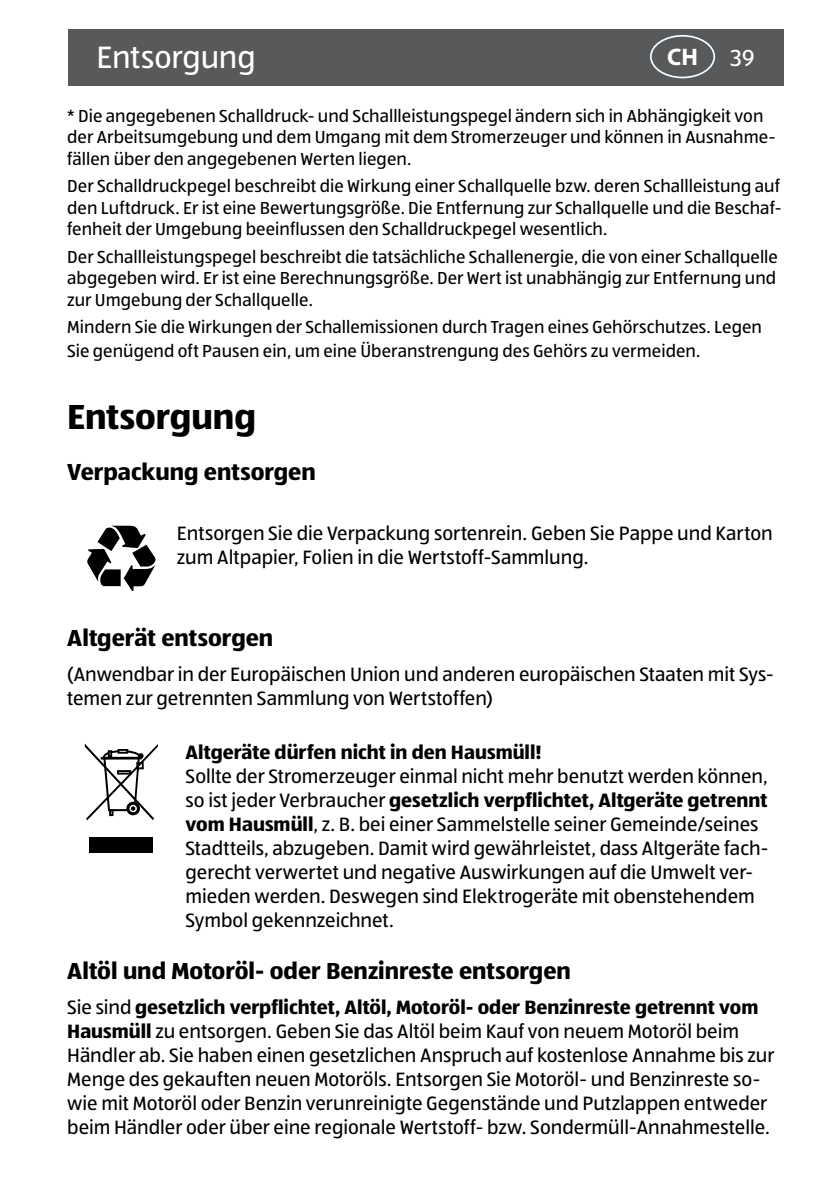
<style>
.page{position:relative;width:840px;height:1191px;background:#fff}
.page>*{position:absolute;margin:0;border:0;box-sizing:border-box;transform-origin:0 0}
.t1{font:700 36px "ALDISUEDOT";color:#000}
.t2{font:32px "ALDISUEDOT";letter-spacing:-.005em;color:#fff}
.t3{font:700 24px "ALDISUEDOT";color:#000}
.t4{font:700 24px "Myriad Pro";color:#fff}
.t5{font:24px "ALDISUEDOT";color:#fff}
.t6{font:20px/24px "ALDISUEDOT";color:#000}
.t7{font:700 20px "ALDISUEDOT";color:#000}
.t8{font:18px/21.6px "ALDISUEDOT";color:#000}
.s1{font-weight:700}
</style>
<div class="page">
<div style="left:68px;top:29px;width:714px;height:56px;background:#58595b"></div>
<div style="left:649px;top:35px;width:65px;height:43px;border:2px solid #fafdff;border-radius:50%"></div>
<svg style="left:87px;top:526px;width:68px;height:65px"></svg>
<svg style="left:85px;top:744px;width:73px;height:76px"></svg>
<div style="left:89px;top:837px;width:64px;height:16px;background:#000"></div>
<h2 class="t2" style="left:96px;top:36px;width:161px">Entsorgung</h2>
<p class="t4" style="left:666px;top:41px;width:32px">CH</p>
<p class="t5" style="left:730px;top:43px;width:26px">39</p>
<p class="t8" style="left:67px;top:104px;width:709px">* Die angegebenen Schalldruck- und Schallleistungspegel ändern sich in Abhängigkeit von der Arbeitsumgebung und dem Umgang mit dem Stromerzeuger und können in Ausnahme&shy;fällen über den angegebenen Werten liegen.</p>
<p class="t8" style="left:67px;top:175px;width:715px;text-align:justify">Der Schalldruckpegel beschreibt die Wirkung einer Schallquelle bzw. deren Schallleistung auf den Luftdruck. Er ist eine Bewertungsgröße. Die Entfernung zur Schallquelle und die Beschaf&shy;fenheit der Umgebung beeinflussen den Schalldruckpegel wesentlich.</p>
<p class="t8" style="left:67px;top:245px;width:712px;text-align:justify">Der Schallleistungspegel beschreibt die tatsächliche Schallenergie, die von einer Schallquelle abgegeben wird. Er ist eine Berechnungsgröße. Der Wert ist unabhängig zur Entfernung und zur Umgebung der Schallquelle.</p>
<p class="t8" style="left:67px;top:314px;width:696px;line-height:24px">Mindern Sie die Wirkungen der Schallemissionen durch Tragen eines Gehörschutzes. Legen<br>Sie genügend oft Pausen ein, um eine Überanstrengung des Gehörs zu vermeiden.</p>
<h1 class="t1" style="left:67px;top:392px;width:190px">Entsorgung</h1>
<p class="t3" style="left:67px;top:456px;width:250px">Verpackung entsorgen</p>
<p class="t6" style="left:177px;top:521px;width:597px">Entsorgen Sie die Verpackung sortenrein. Geben Sie Pappe und Karton zum Altpapier, Folien in die Wertstoff-Sammlung.</p>
<p class="t3" style="left:67px;top:621px;width:207px">Altgerät entsorgen</p>
<p class="t6" style="left:67px;top:661px;width:707px">(Anwendbar in der Europäischen Union und anderen europäischen Staaten mit Sys&shy;temen zur getrennten Sammlung von Wertstoffen)</p>
<p class="t7" style="left:185px;top:739px;width:357px">Altgeräte dürfen nicht in den Hausmüll!</p>
<p class="t6" style="left:185px;top:763px;width:584px">Sollte der Stromerzeuger einmal nicht mehr benutzt werden können, so ist jeder Verbraucher <span class="s1">gesetzlich verpflichtet, Altgeräte getrennt vom Hausmüll</span>, z. B. bei einer Sammelstelle seiner Gemeinde/seines Stadtteils, abzugeben. Damit wird gewährleistet, dass Altgeräte fach&shy;gerecht verwertet und negative Auswirkungen auf die Umwelt ver&shy;mieden werden. Deswegen sind Elektrogeräte mit obenstehendem Symbol gekennzeichnet.</p>
<p class="t3" style="left:67px;top:954px;width:505px">Altöl und Motoröl- oder Benzinreste entsorgen</p>
<p class="t6" style="left:67px;top:994px;width:708px">Sie sind <span class="s1">gesetzlich verpflichtet, Altöl, Motoröl- oder Benzinreste getrennt vom Hausmüll</span> zu entsorgen. Geben Sie das Altöl beim Kauf von neuem Motoröl beim Händler ab. Sie haben einen gesetzlichen Anspruch auf kostenlose Annahme bis zur Menge des gekauften neuen Motoröls. Entsorgen Sie Motoröl- und Benzinreste so&shy;wie mit Motoröl oder Benzin verunreinigte Gegenstände und Putzlappen entweder beim Händler oder über eine regionale Wertstoff- bzw. Sondermüll-Annahmestelle.</p>
</div>
